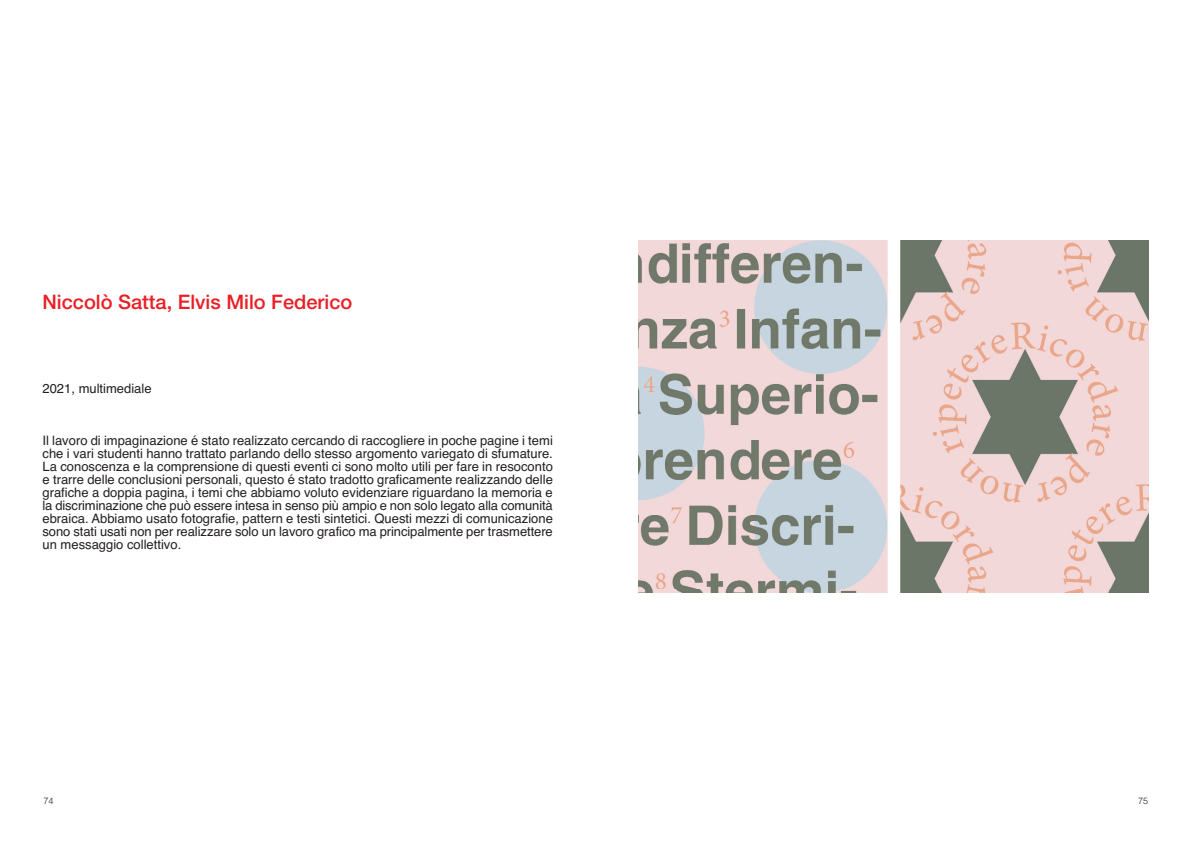
<style>
.page{position:relative;width:1191px;height:842px;background:#fff}
.page>*{position:absolute;margin:0;border:0;box-sizing:border-box;transform-origin:0 0}
.t1{font:500 20px "Helvetica Neue";color:#ea1e24}
.t2{font:13px/13px "Helvetica";color:#231f20;text-align:justify}
.t3{font:300 9px "Helvetica";color:#231f20}
</style>
<div class="page">
<img style="left:638px;top:241px;width:510px;height:352px">
<h1 class="t1" style="left:43px;top:295px;width:311px">Niccolò Satta, Elvis Milo Federico</h1>
<p class="t2" style="left:43px;top:383px;width:111px">2021, multimediale</p>
<p class="t2" style="left:43px;top:435px;width:512px">Il lavoro di impaginazione é stato realizzato cercando di raccogliere in poche pagine i temi che i vari studenti hanno trattato parlando dello stesso argomento variegato di sfumature.<br>La conoscenza e la comprensione di questi eventi ci sono molto utili per fare in resoconto e trarre delle conclusioni personali, questo é stato tradotto graficamente realizzando delle grafiche a doppia pagina, i temi che abbiamo voluto evidenziare riguardano la memoria e la discriminazione che può essere intesa in senso più ampio e non solo legato alla comunità ebraica. Abbiamo usato fotografie, pattern e testi sintetici. Questi mezzi di comunicazione sono stati usati non per realizzare solo un lavoro grafico ma principalmente per trasmettere un messaggio collettivo.</p>
<p class="t3" style="left:44px;top:797px;width:12px">74</p>
<p class="t3" style="left:1138px;top:797px;width:12px">75</p>
</div>
